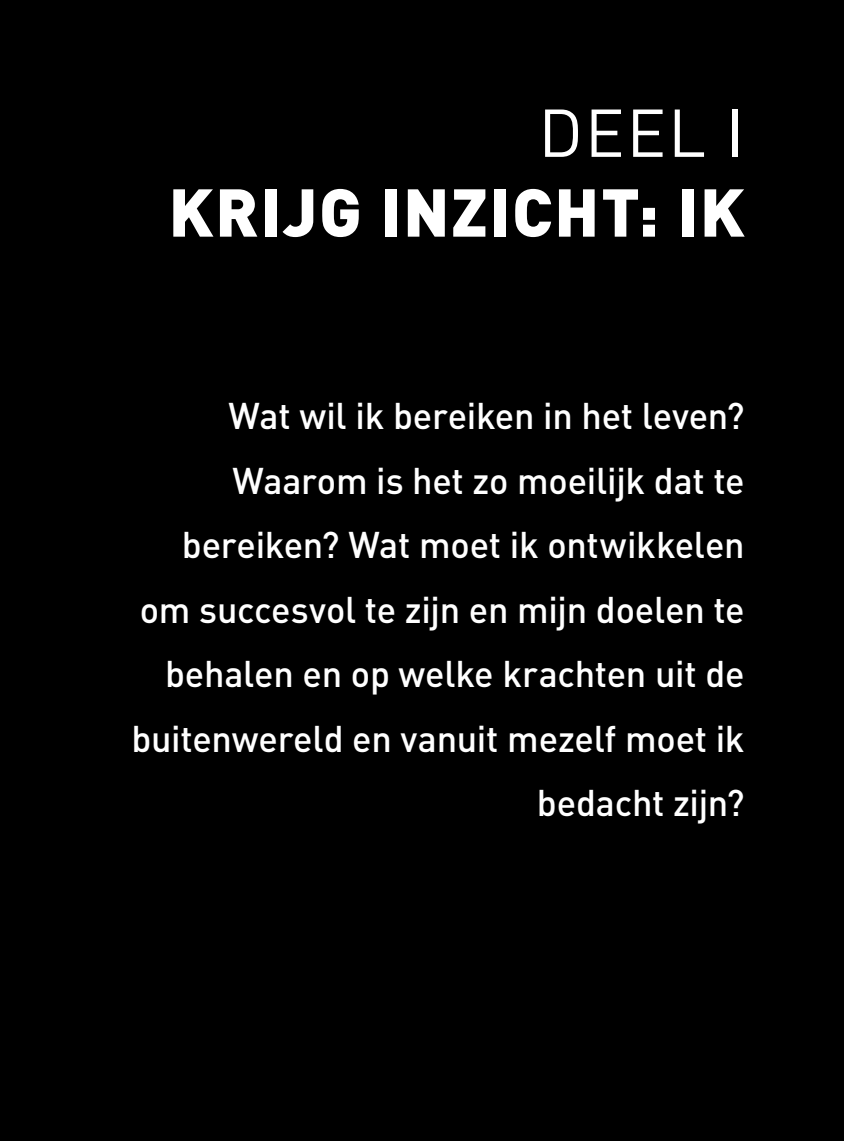
<style>
.page{position:relative;width:844px;height:1141px;background:#fff}
.page>*{position:absolute;margin:0;border:0;box-sizing:border-box;transform-origin:0 0}
.t1{font:900 66.5px "DIN Pro";letter-spacing:.025em;color:#fff}
.t2{font:66.5px "DIN Pro";color:#fff}
.t3{font:500 36.75px/64.6px "DIN Pro";letter-spacing:-.01em;color:#fff;text-align:right}
</style>
<div class="page">
<div style="left:0;top:0;width:843px;height:1141px;background:#000"></div>
<h1 class="t2" style="left:538px;top:82px;width:208px">DEEL I</h1>
<h1 class="t1" style="left:168px;top:159px;width:577px">KRIJG INZICHT: IK</h1>
<p class="t3" style="left:131px;top:381px;width:614px">Wat wil ik bereiken in het leven?<br>Waarom is het zo moeilijk dat te bereiken? Wat moet ik ontwikkelen om succesvol te zijn en mijn doelen te behalen en op welke krachten uit de buitenwereld en vanuit mezelf moet ik bedacht zijn?</p>
</div>
